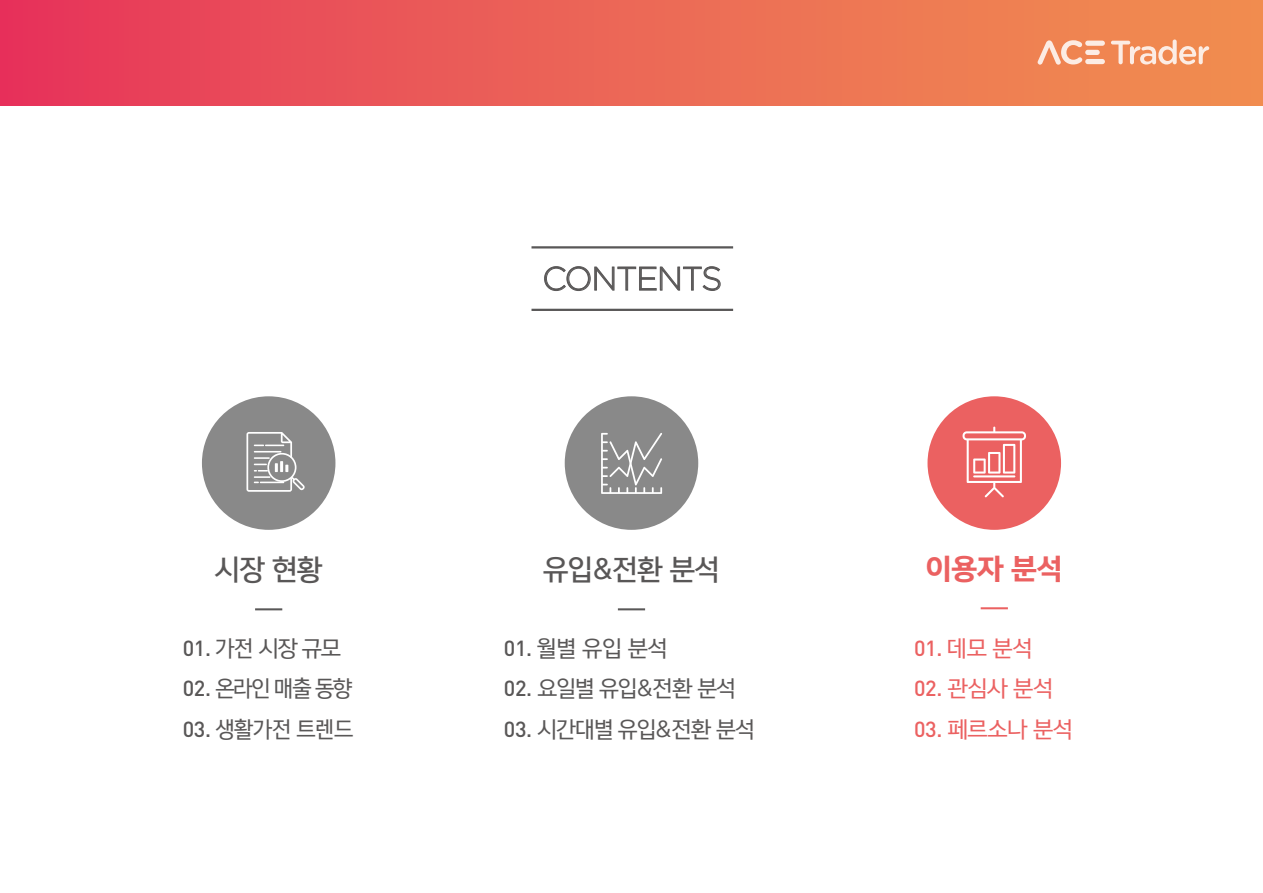
<style>
.page{position:relative;width:1263px;height:893px;background:#fff}
.page>*{position:absolute;margin:0;border:0;box-sizing:border-box;transform-origin:0 0}
.t1{font:300 33px "Gotham";letter-spacing:-.04em;color:#595757}
.t2{font:27px "Yoon Gothic Pro 760";letter-spacing:-.02em;color:#595757}
.t3{font:27px "Yoon Gothic Pro 780";color:#eb6161}
.t4{font:21.6px "Yoon Gothic Pro 750";letter-spacing:-.05em;color:#595757}
.t5{font:21.6px "Yoon Gothic Pro 750";letter-spacing:-.05em;color:#595757;scale:.95 1}
.t6{font:21.6px "Yoon Gothic Pro 750";letter-spacing:-.02em;color:#eb6161}
.s1{font-family:"DIN Pro";font-weight:500}
</style>
<div class="page">
<div style="left:0;top:0;width:1263px;height:105px;background:linear-gradient(to right,#e7385b,#f19350)"></div>
<svg style="left:1111px;top:40px;width:98px;height:25px;background:#f4ad87"></svg>
<div style="left:1085px;top:50px;width:15px;height:5px;background:#fcece4;border-radius:3px"></div>
<div style="left:1085px;top:41px;width:20px;height:5px;background:#fcece4;border-radius:3px"></div>
<div style="left:1085px;top:59px;width:20px;height:5px;background:#fcece4;border-radius:3px"></div>
<svg style="left:1037px;top:40px;width:45px;height:25px"></svg>
<svg style="left:544px;top:266px;width:176px;height:25px"></svg>
<hr style="left:531px;top:309px;width:202px;height:2px;background:#595757">
<hr style="left:531px;top:246px;width:202px;height:2px;background:#595757">
<div style="left:927px;top:396px;width:134px;height:134px;background:#eb6161;border-radius:50%"></div>
<svg style="left:962px;top:427px;width:64px;height:70px"></svg>
<hr style="left:973px;top:475px;width:42px;height:2px;background:#fff">
<hr style="left:981px;top:607px;width:27px;height:2px;background:#eb6161">
<div style="left:565px;top:396px;width:133px;height:134px;background:#898989;border-radius:50%"></div>
<hr style="left:618px;top:608px;width:27px;height:2px;background:#595757">
<svg style="left:601px;top:433px;width:61px;height:61px"></svg>
<hr style="left:255px;top:608px;width:27px;height:2px;background:#595757">
<div style="left:202px;top:396px;width:133px;height:134px;background:#898989;border-radius:50%"></div>
<svg style="left:246px;top:432px;width:59px;height:60px"></svg>
<p class="t2" style="left:215px;top:551px;width:109px">시장 현황</p>
<p class="t5" style="left:183px;top:634px;width:168px"><span class="s1">01.</span> 가전 시장 규모</p>
<p class="t5" style="left:183px;top:674px;width:180px"><span class="s1">02.</span> 온라인 매출 동향</p>
<p class="t5" style="left:183px;top:715px;width:181px"><span class="s1">03.</span> 생활가전 트렌드</p>
<h1 class="t1" style="left:542px;top:258px;width:182px">CONTENTS</h1>
<p class="t2" style="left:543px;top:551px;width:178px">유입&amp;전환 분석</p>
<p class="t3" style="left:925px;top:549px;width:139px">이용자 분석</p>
<p class="t4" style="left:504px;top:634px;width:166px"><span class="s1">01.</span> 월별 유입 분석</p>
<p class="t4" style="left:504px;top:674px;width:234px"><span class="s1">02.</span> 요일별 유입&amp;전환 분석</p>
<p class="t4" style="left:504px;top:715px;width:253px"><span class="s1">03.</span> 시간대별 유입&amp;전환 분석</p>
<p class="t6" style="left:914px;top:634px;width:120px"><span class="s1">01.</span> 데모 분석</p>
<p class="t6" style="left:914px;top:674px;width:141px"><span class="s1">02.</span> 관심사 분석</p>
<p class="t6" style="left:914px;top:715px;width:161px"><span class="s1">03.</span> 페르소나 분석</p>
</div>
